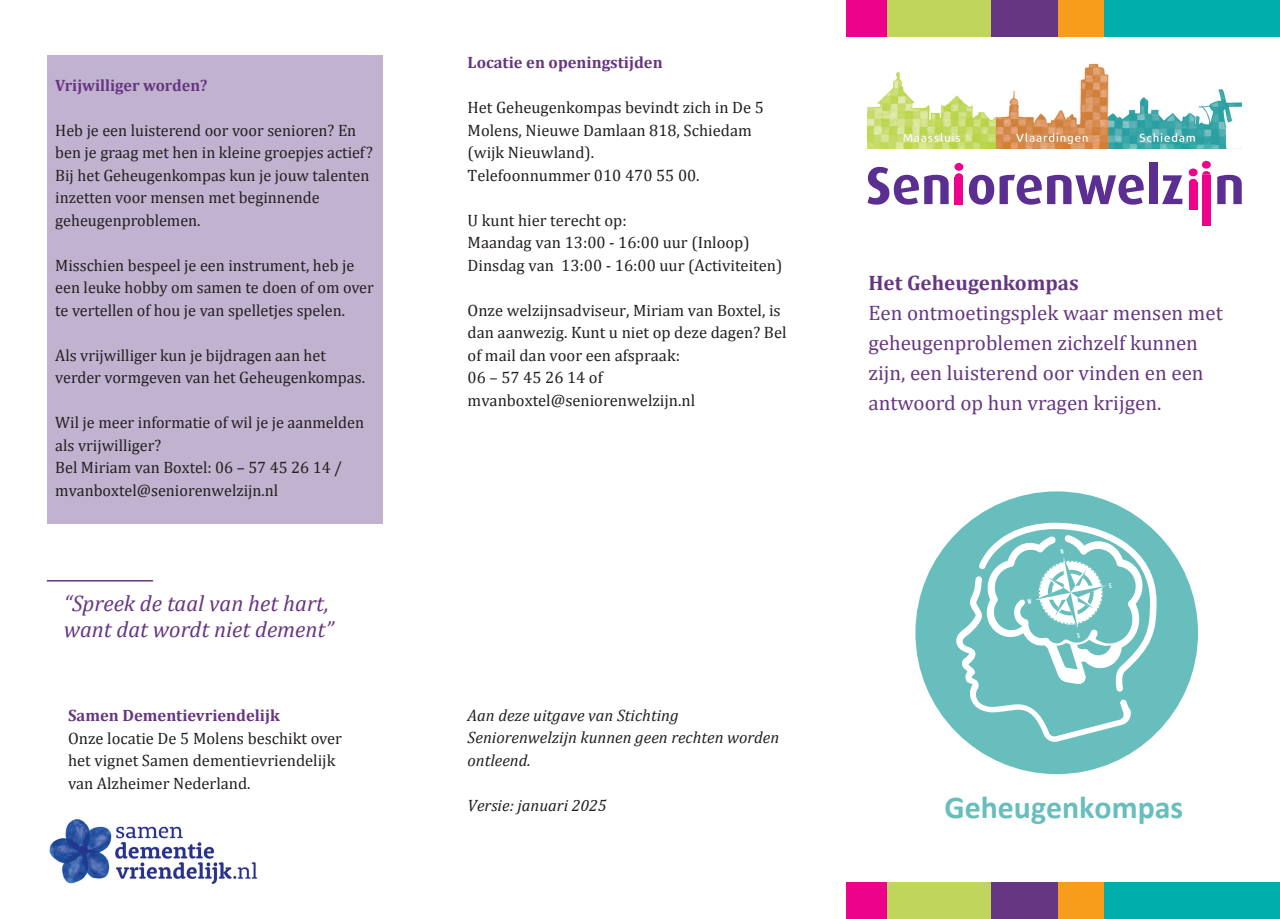
<style>
.page{position:relative;width:1280px;height:919px;background:#fff}
.page>*{position:absolute;margin:0;border:0;box-sizing:border-box;transform-origin:0 0}
.t1{font:700 31.95px "Calibri";color:#68bebd}
.t2{font:italic 22.5px "Cambria";color:#663682}
.t3{font:21px/30px "Cambria";color:#663682}
.t4{font:700 21px "Cambria";color:#663682}
.t5{font:16.5px/22.5px "Cambria";color:#231f20}
.t6{font:italic 16.5px/22.5px "Cambria";color:#231f20}
.t7{font:700 16.5px "Cambria";color:#663682}
</style>
<div class="page">
<div style="left:47px;top:55px;width:336px;height:468px;background:#c1b2d0"></div>
<img style="left:867px;top:36px;width:375px;height:112px">
<div style="left:846px;top:0;width:41px;height:36px;background:#ed028c"></div>
<div style="left:887px;top:0;width:104px;height:36px;background:#bfd55c"></div>
<div style="left:991px;top:0;width:67px;height:36px;background:#663682"></div>
<div style="left:1058px;top:0;width:47px;height:36px;background:#f89c1c"></div>
<div style="left:1105px;top:0;width:175px;height:36px;background:#00afab"></div>
<div style="left:846px;top:882px;width:41px;height:36px;background:#ed028c"></div>
<div style="left:887px;top:882px;width:104px;height:36px;background:#bfd55c"></div>
<div style="left:991px;top:882px;width:67px;height:36px;background:#663682"></div>
<div style="left:1058px;top:882px;width:47px;height:36px;background:#f89c1c"></div>
<div style="left:1105px;top:882px;width:175px;height:36px;background:#00afab"></div>
<svg style="left:867px;top:167px;width:82px;height:38px"></svg>
<svg style="left:969px;top:174px;width:175px;height:31px"></svg>
<div style="left:1149px;top:162px;width:8px;height:42px;background:#5b2e91"></div>
<svg style="left:1162px;top:175px;width:20px;height:29px"></svg>
<svg style="left:1217px;top:175px;width:25px;height:29px"></svg>
<div style="left:1189px;top:182px;width:8px;height:28px;background:#ed028c"></div>
<svg style="left:1189px;top:168px;width:8px;height:8px"></svg>
<div style="left:1202px;top:175px;width:8px;height:50px;background:#ed028c"></div>
<svg style="left:1189px;top:171px;width:21px;height:11px"></svg>
<div style="left:1202px;top:161px;width:9px;height:8px;background:#ed028c;border-radius:50%"></div>
<div style="left:955px;top:177px;width:8px;height:27px;background:#ed028c"></div>
<svg style="left:955px;top:173px;width:8px;height:4px"></svg>
<div style="left:954px;top:163px;width:9px;height:8px;background:#ed028c;border-radius:50%"></div>
<div style="left:915px;top:491px;width:283px;height:283px;background:#68bebd;border-radius:50%"></div>
<img style="left:49px;top:819px;width:209px;height:65px">
<hr style="left:47px;top:580px;width:106px;height:1px;background:#663682">
<svg style="left:956px;top:522px;width:200px;height:219px"></svg>
<p class="t7" style="left:55px;top:73px;width:154px">Vrijwilliger worden?</p>
<p class="t5" style="left:55px;top:119px;width:319px">Heb je een luisterend oor voor senioren? En ben je graag met hen in kleine groepjes actief?<br>Bij het Geheugenkompas kun je jouw talenten inzetten voor mensen met beginnende geheugenproblemen.</p>
<p class="t5" style="left:55px;top:254px;width:320px">Misschien bespeel je een instrument, heb je een leuke hobby om samen te doen of om over te vertellen of hou je van spelletjes spelen.</p>
<p class="t5" style="left:55px;top:344px;width:311px">Als vrijwilliger kun je bijdragen aan het verder vormgeven van het Geheugenkompas.</p>
<p class="t5" style="left:55px;top:411px;width:310px">Wil je meer informatie of wil je je aanmelden als vrijwilliger?<br>Bel Miriam van Boxtel: 06 – 57 45 26 14 / mvanboxtel@seniorenwelzijn.nl</p>
<p class="t2" style="left:64px;top:587px;width:267px">“Spreek de taal van het hart,</p>
<p class="t2" style="left:64px;top:613px;width:271px">want dat wordt niet dement”</p>
<p class="t7" style="left:68px;top:703px;width:213px">Samen Dementievriendelijk</p>
<p class="t5" style="left:68px;top:726px;width:276px">Onze locatie De 5 Molens beschikt over het vignet Samen dementievriendelijk van Alzheimer Nederland.</p>
<p class="t7" style="left:468px;top:51px;width:197px">Locatie en openingstijden</p>
<p class="t5" style="left:468px;top:96px;width:298px">Het Geheugenkompas bevindt zich in De 5<br>Molens, Nieuwe Damlaan 818, Schiedam (wijk Nieuwland).<br>Telefoonnummer 010 470 55 00.</p>
<p class="t5" style="left:468px;top:209px;width:316px">U kunt hier terecht op:<br>Maandag van 13:00 - 16:00 uur (Inloop)<br>Dinsdag van 13:00 - 16:00 uur (Activiteiten)</p>
<p class="t5" style="left:468px;top:299px;width:320px">Onze welzijnsadviseur, Miriam van Boxtel, is dan aanwezig. Kunt u niet op deze dagen? Bel of mail dan voor een afspraak:<br>06 – 57 45 26 14 of mvanboxtel@seniorenwelzijn.nl</p>
<p class="t4" style="left:868px;top:268px;width:212px">Het Geheugenkompas</p>
<p class="t3" style="left:868px;top:298px;width:356px">Een ontmoetingsplek waar mensen met geheugenproblemen zichzelf kunnen zijn, een luisterend oor vinden en een antwoord op hun vragen krijgen.</p>
<p class="t6" style="left:468px;top:703px;width:313px">Aan deze uitgave van Stichting<br>Seniorenwelzijn kunnen geen rechten worden ontleend.</p>
<p class="t6" style="left:468px;top:793px;width:141px">Versie: januari 2025</p>
<h1 class="t1" style="left:944px;top:787px;width:240px">Geheugenkompas</h1>
</div>
